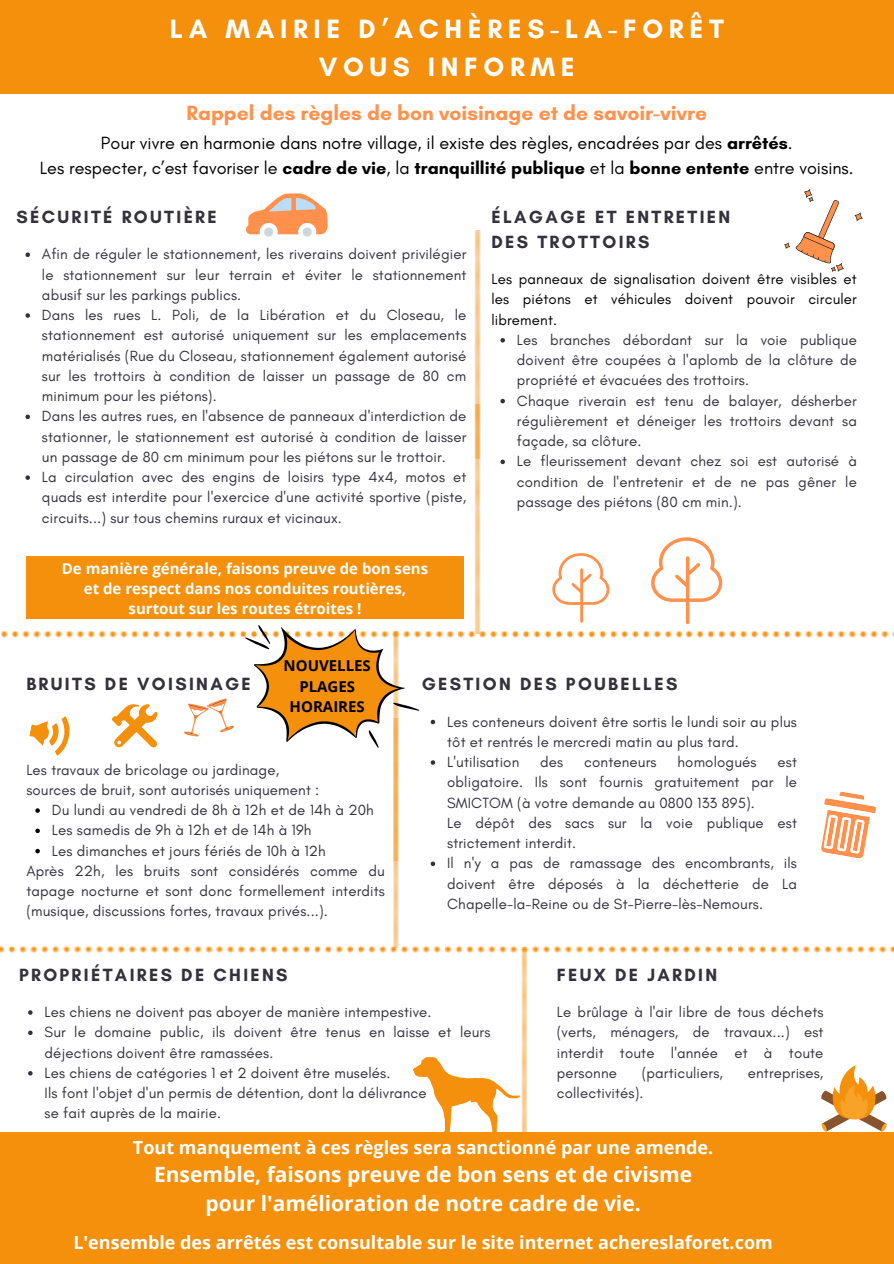
<style>
.page{position:relative;width:894px;height:1264px;background:#fff}
.page>*{position:absolute;margin:0;border:0;box-sizing:border-box;transform-origin:0 0}
.t1{font:700 27px/37.2px "Glacial Indifference";letter-spacing:.21em;color:#fff;text-align:center}
.t2{font:700 21px/29.2px "Open Sans";color:#fff;text-align:center}
.t3{font:700 21px "Glacial Indifference";color:#ff914d}
.t4{font:18px/24.8px "Glacial Indifference";color:#000;text-align:center}
.t5{font:700 18px "Open Sans";color:#fff}
.t6{font:700 18px/24.8px "Glacial Indifference";letter-spacing:.13em;color:#34313a}
.t7{font:15px/20.2px "Glacial Indifference";letter-spacing:.01em;color:#34313a;text-align:justify}
.t8{font:700 15px "Open Sans";color:#fff}
.t9{font:15px/20.2px "Glacial Indifference";letter-spacing:.01em;color:#000;text-align:justify}
.t10{font:700 15px/20.2px "Open Sans";color:#000;text-align:center}
.s1{font-weight:700}
</style>
<div class="page">
<svg style="left:500px;top:338px;width:5px;height:4px"></svg>
<svg style="left:500px;top:399px;width:5px;height:4px"></svg>
<svg style="left:500px;top:459px;width:5px;height:5px"></svg>
<svg style="left:552px;top:553px;width:57px;height:69px"></svg>
<svg style="left:854px;top:212px;width:9px;height:9px"></svg>
<svg style="left:784px;top:189px;width:60px;height:83px"></svg>
<svg style="left:25px;top:252px;width:5px;height:5px"></svg>
<svg style="left:25px;top:313px;width:5px;height:5px"></svg>
<svg style="left:25px;top:414px;width:5px;height:5px"></svg>
<svg style="left:25px;top:475px;width:5px;height:5px"></svg>
<svg style="left:246px;top:193px;width:81px;height:44px"></svg>
<svg style="left:821px;top:791px;width:55px;height:68px"></svg>
<svg style="left:35px;top:808px;width:5px;height:4px"></svg>
<svg style="left:35px;top:828px;width:5px;height:5px"></svg>
<svg style="left:35px;top:848px;width:5px;height:5px"></svg>
<svg style="left:111px;top:704px;width:46px;height:43px"></svg>
<svg style="left:184px;top:698px;width:50px;height:38px"></svg>
<svg style="left:29px;top:716px;width:41px;height:40px"></svg>
<svg style="left:821px;top:1065px;width:65px;height:66px"></svg>
<svg style="left:412px;top:1057px;width:101px;height:75px"></svg>
<div style="left:0;top:0;width:893px;height:94px;background:#f4900c"></div>
<svg style="left:28px;top:1010px;width:5px;height:4px"></svg>
<svg style="left:28px;top:1030px;width:5px;height:5px"></svg>
<svg style="left:28px;top:1071px;width:5px;height:4px"></svg>
<div style="left:0;top:1132px;width:893px;height:131px;background:#f4900c"></div>
<svg style="left:513px;top:959px;width:14px;height:173px"></svg>
<svg style="left:1px;top:630px;width:214px;height:9px"></svg>
<svg style="left:463px;top:630px;width:209px;height:9px"></svg>
<svg style="left:218px;top:630px;width:12px;height:9px"></svg>
<svg style="left:230px;top:630px;width:228px;height:9px"></svg>
<svg style="left:458px;top:630px;width:5px;height:9px"></svg>
<svg style="left:675px;top:630px;width:9px;height:9px"></svg>
<svg style="left:686px;top:630px;width:207px;height:9px"></svg>
<svg style="left:0;top:945px;width:205px;height:9px"></svg>
<svg style="left:450px;top:945px;width:210px;height:14px"></svg>
<svg style="left:205px;top:945px;width:8px;height:9px"></svg>
<svg style="left:216px;top:945px;width:229px;height:9px"></svg>
<svg style="left:445px;top:945px;width:5px;height:9px"></svg>
<svg style="left:662px;top:945px;width:9px;height:9px"></svg>
<svg style="left:672px;top:945px;width:221px;height:9px"></svg>
<svg style="left:385px;top:747px;width:21px;height:199px"></svg>
<svg style="left:385px;top:946px;width:21px;height:6px"></svg>
<svg style="left:475px;top:230px;width:6px;height:162px"></svg>
<svg style="left:475px;top:392px;width:6px;height:12px"></svg>
<svg style="left:466px;top:404px;width:22px;height:229px"></svg>
<svg style="left:466px;top:633px;width:22px;height:5px"></svg>
<div style="left:26px;top:556px;width:437px;height:63px;background:#f4900c"></div>
<svg style="left:651px;top:537px;width:70px;height:87px"></svg>
<svg style="left:245px;top:625px;width:174px;height:122px"></svg>
<svg style="left:430px;top:719px;width:5px;height:5px"></svg>
<svg style="left:430px;top:760px;width:5px;height:4px"></svg>
<svg style="left:430px;top:861px;width:5px;height:5px"></svg>
<p class="t1" style="left:170px;top:10px;width:555px">LA MAIRIE D’ACHÈRES-LA-FORÊT<br>VOUS INFORME</p>
<p class="t3" style="left:186px;top:100px;width:522px">Rappel des règles de bon voisinage et de savoir-vivre</p>
<p class="t4" style="left:40px;top:130px;width:815px">Pour vivre en harmonie dans notre village, il existe des règles, encadrées par des <span class="s1">arrêtés</span>.<br>Les respecter, c’est favoriser le <span class="s1">cadre de vie</span>, la <span class="s1">tranquillité publique</span> et la <span class="s1">bonne entente</span> entre voisins.</p>
<p class="t6" style="left:16px;top:204px;width:202px">SÉCURITÉ ROUTIÈRE</p>
<h3 class="t7" style="left:42px;top:244px;width:426px">Afin de réguler le stationnement, les riverains doivent privilégier le stationnement sur leur terrain et éviter le stationnement abusif sur les parkings publics.</h3>
<p class="t7" style="left:42px;top:305px;width:426px">Dans les rues L. Poli, de la Libération et du Closeau, le stationnement est autorisé uniquement sur les emplacements matérialisés (Rue du Closeau, stationnement également autorisé sur les trottoirs à condition de laisser un passage de 80 cm minimum pour les piétons).</p>
<p class="t7" style="left:42px;top:406px;width:426px">Dans les autres rues, en l'absence de panneaux d'interdiction de stationner, le stationnement est autorisé à condition de laisser un passage de 80 cm minimum pour les piétons sur le trottoir.</p>
<p class="t7" style="left:42px;top:467px;width:426px">La circulation avec des engins de loisirs type 4x4, motos et quads est interdite pour l'exercice d'une activité sportive (piste, circuits...) sur tous chemins ruraux et vicinaux.</p>
<p class="t8" style="left:62px;top:557px;width:368px">De manière générale, faisons preuve de bon sens</p>
<p class="t8" style="left:84px;top:578px;width:324px">et de respect dans nos conduites routières,</p>
<p class="t8" style="left:129px;top:598px;width:234px">surtout sur les routes étroites !</p>
<h1 class="t6" style="left:491px;top:204px;width:240px">ÉLAGAGE ET ENTRETIEN<br>DES TROTTOIRS</h1>
<p class="t9" style="left:491px;top:269px;width:367px">Les panneaux de signalisation doivent être visibles et les piétons et véhicules doivent pouvoir circuler librement.</p>
<h2 class="t7" style="left:517px;top:329px;width:341px">Les branches débordant sur la voie publique doivent être coupées à l'aplomb de la clôture de propriété et évacuées des trottoirs.</h2>
<h5 class="t7" style="left:517px;top:390px;width:341px">Chaque riverain est tenu de balayer, désherber régulièrement et déneiger les trottoirs devant sa façade, sa clôture.</h5>
<p class="t7" style="left:517px;top:451px;width:341px">Le fleurissement devant chez soi est autorisé à condition de l'entretenir et de ne pas gêner le passage des piétons (80 cm min.).</p>
<p class="t6" style="left:26px;top:671px;width:226px">BRUITS DE VOISINAGE</p>
<p class="t10" style="left:283px;top:655px;width:89px">NOUVELLES<br>PLAGES<br>HORAIRES</p>
<h3 class="t7" style="left:26px;top:759px;width:254px">Les travaux de bricolage ou jardinage,</h3>
<p class="t7" style="left:26px;top:779px;width:294px">sources de bruit, sont autorisés uniquement :</p>
<p class="t7" style="left:52px;top:799px;width:323px">Du lundi au vendredi de 8h à 12h et de 14h à 20h</p>
<p class="t7" style="left:52px;top:820px;width:261px">Les samedis de 9h à 12h et de 14h à 19h</p>
<p class="t7" style="left:52px;top:840px;width:275px">Les dimanches et jours fériés de 10h à 12h</p>
<p class="t7" style="left:26px;top:860px;width:360px">Après 22h, les bruits sont considérés comme du tapage nocturne et sont donc formellement interdits (musique, discussions fortes, travaux privés...).</p>
<h3 class="t6" style="left:421px;top:671px;width:257px">GESTION DES POUBELLES</h3>
<h3 class="t7" style="left:447px;top:711px;width:351px">Les conteneurs doivent être sortis le lundi soir au plus tôt et rentrés le mercredi matin au plus tard.</h3>
<p class="t7" style="left:447px;top:751px;width:74px">L'utilisation</p>
<p class="t7" style="left:540px;top:751px;width:25px">des</p>
<p class="t7" style="left:584px;top:751px;width:74px">conteneurs</p>
<p class="t7" style="left:677px;top:751px;width:81px">homologués</p>
<p class="t7" style="left:447px;top:751px;width:351px;text-indent:330px">est obligatoire. Ils sont fournis gratuitement par le SMICTOM (à votre demande au 0800 133 895).</p>
<p class="t7" style="left:447px;top:812px;width:351px">Le dépôt des sacs sur la voie publique est strictement interdit.</p>
<p class="t7" style="left:447px;top:853px;width:351px">Il n'y a pas de ramassage des encombrants, ils doivent être déposés à la déchetterie de La Chapelle-la-Reine ou de St-Pierre-lès-Nemours.</p>
<p class="t6" style="left:19px;top:962px;width:270px">PROPRIÉTAIRES DE CHIENS</p>
<p class="t7" style="left:45px;top:1001px;width:388px">Les chiens ne doivent pas aboyer de manière intempestive.</p>
<p class="t7" style="left:45px;top:1021px;width:447px">Sur le domaine public, ils doivent être tenus en laisse et leurs déjections doivent être ramassées.</p>
<p class="t7" style="left:45px;top:1062px;width:347px">Les chiens de catégories 1 et 2 doivent être muselés.</p>
<p class="t7" style="left:45px;top:1082px;width:383px">Ils font l'objet d'un permis de détention, dont la délivrance</p>
<h6 class="t7" style="left:45px;top:1102px;width:178px">se fait auprès de la mairie.</h6>
<p class="t6" style="left:556px;top:962px;width:162px">FEUX DE JARDIN</p>
<p class="t7" style="left:556px;top:1001px;width:268px">Le brûlage à l'air libre de tous déchets (verts, ménagers, de travaux...) est interdit toute l'année et à toute personne</p>
<p class="t7" style="left:641px;top:1062px;width:83px">(particuliers,</p>
<p class="t7" style="left:747px;top:1062px;width:77px">entreprises,</p>
<p class="t7" style="left:556px;top:1082px;width:88px">collectivités).</p>
<p class="t5" style="left:133px;top:1134px;width:581px">Tout manquement à ces règles sera sanctionné par une amende.</p>
<p class="t2" style="left:154px;top:1158px;width:539px">Ensemble, faisons preuve de bon sens et de civisme pour l'amélioration de notre cadre de vie.</p>
<p class="t5" style="left:73px;top:1230px;width:700px">L'ensemble des arrêtés est consultable sur le site internet achereslaforet.com</p>
</div>
